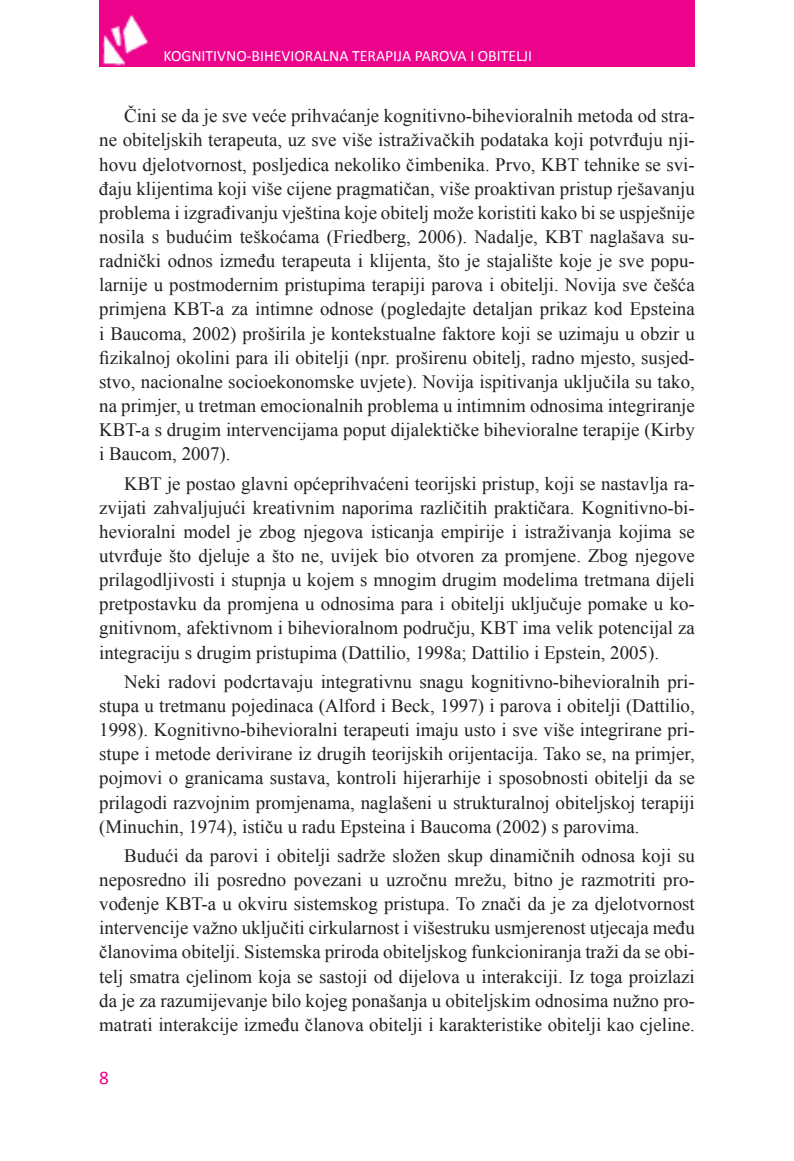
<style>
.page{position:relative;width:794px;height:1161px;background:#fff}
.page>*{position:absolute;margin:0;border:0;box-sizing:border-box;transform-origin:0 0}
.t1{font:19.25px "Calibri";color:#ed028c}
.bodi{font:18.9px/24.2px "Times New Roman";color:#231f20;text-align:justify}
.t2{font:15.75px "Calibri";color:#fff}
</style>
<div class="page">
<div style="left:99px;top:0;width:596px;height:67px;background:#ed028c"></div>
<img style="left:102px;top:15px;width:47px;height:51px">
<p class="t2" style="left:164px;top:46px;width:370px">KOGNITIVNO-BIHEVIORALNA TERAPIJA PAROVA I OBITELJI</p>
<p class="bodi" style="left:99px;top:104px;width:597px;text-indent:25px">Čini se da je sve veće prihvaćanje kognitivno-bihevioralnih metoda od stra&shy;ne obiteljskih terapeuta, uz sve više istraživačkih podataka koji potvrđuju nji&shy;hovu djelotvornost, posljedica nekoliko čimbenika. Prvo, KBT tehnike se svi&shy;đaju klijentima koji više cijene pragmatičan, više proaktivan pristup rješavanju problema i izgrađivanju vještina koje obitelj može koristiti kako bi se uspješnije nosila s budućim teškoćama (Friedberg, 2006). Nadalje, KBT naglašava su&shy;radnički odnos između terapeuta i klijenta, što je stajalište koje je sve popu&shy;larnije u postmodernim pristupima terapiji parova i obitelji. Novija sve češća primjena KBT-a za intimne odnose (pogledajte detaljan prikaz kod Epsteina i Baucoma, 2002) proširila je kontekstualne faktore koji se uzimaju u obzir u fizikalnoj okolini para ili obitelji (npr. proširenu obitelj, radno mjesto, susjed&shy;stvo, nacionalne socioekonomske uvjete). Novija ispitivanja uključila su tako, na primjer, u tretman emocionalnih problema u intimnim odnosima integriranje KBT-a s drugim intervencijama poput dijalektičke bihevioralne terapije (Kirby i Baucom, 2007).</p>
<p class="bodi" style="left:99px;top:471px;width:597px;text-indent:25px">KBT je postao glavni općeprihvaćeni teorijski pristup, koji se nastavlja ra&shy;zvijati zahvaljujući kreativnim naporima različitih praktičara. Kognitivno-bi&shy;hevioralni model je zbog njegova isticanja empirije i istraživanja kojima se utvrđuje što djeluje a što ne, uvijek bio otvoren za promjene. Zbog njegove prilagodljivosti i stupnja u kojem s mnogim drugim modelima tretmana dijeli pretpostavku da promjena u odnosima para i obitelji uključuje pomake u ko&shy;gnitivnom, afektivnom i bihevioralnom području, KBT ima velik potencijal za integraciju s drugim pristupima (Dattilio, 1998a; Dattilio i Epstein, 2005).</p>
<p class="bodi" style="left:99px;top:669px;width:597px;text-indent:25px">Neki radovi podcrtavaju integrativnu snagu kognitivno-bihevioralnih pri&shy;stupa u tretmanu pojedinaca (Alford i Beck, 1997) i parova i obitelji (Dattilio, 1998). Kognitivno-bihevioralni terapeuti imaju usto i sve više integrirane pri&shy;stupe i metode derivirane iz drugih teorijskih orijentacija. Tako se, na primjer, pojmovi o granicama sustava, kontroli hijerarhije i sposobnosti obitelji da se prilagodi razvojnim promjenama, naglašeni u strukturalnoj obiteljskoj terapiji (Minuchin, 1974), ističu u radu Epsteina i Baucoma (2002) s parovima.</p>
<p class="bodi" style="left:99px;top:843px;width:597px;text-indent:25px">Budući da parovi i obitelji sadrže složen skup dinamičnih odnosa koji su neposredno ili posredno povezani u uzročnu mrežu, bitno je razmotriti pro&shy;vođenje KBT-a u okviru sistemskog pristupa. To znači da je za djelotvornost intervencije važno uključiti cirkularnost i višestruku usmjerenost utjecaja među članovima obitelji. Sistemska priroda obiteljskog funkcioniranja traži da se obi&shy;telj smatra cjelinom koja se sastoji od dijelova u interakciji. Iz toga proizlazi da je za razumijevanje bilo kojeg ponašanja u obiteljskim odnosima nužno pro&shy;matrati interakcije između članova obitelji i karakteristike obitelji kao cjeline.</p>
<p class="t1" style="left:99px;top:1065px;width:11px">8</p>
</div>
